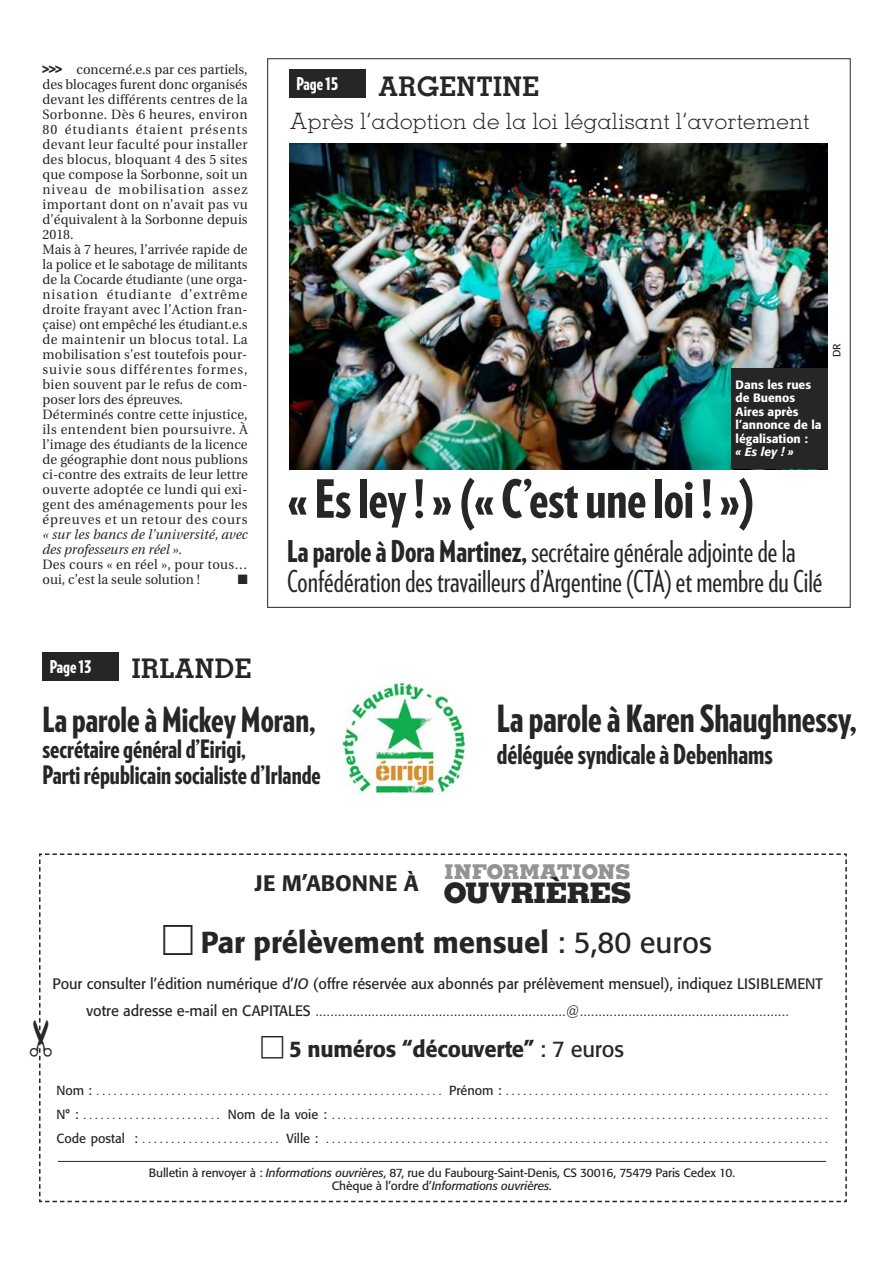
<style>
.page{position:relative;width:893px;height:1263px;background:#fff}
.page>*{position:absolute;margin:0;border:0;box-sizing:border-box;transform-origin:0 0}
.t1{font:900 52.5px "Guggenheim Compressed";color:#272627}
.t2{font:900 37.35px "Guggenheim Compressed";color:#272627}
.t3{font:900 34.65px "Guggenheim Compressed";color:#272627}
.t4{font:30px/30px "Guggenheim Compressed";color:#272627}
.t5{font:500 30px "Formata";color:#272627}
.t6{font:800 28.35px "Memphis";letter-spacing:-.025em;color:#272627}
.t7{font:900 27.3px "Guggenheim Compressed";color:#272627}
.t8{font:700 27px "Memphis";letter-spacing:.015em;color:#272627}
.t9{font:900 25.35px/26.1px "Guggenheim Compressed";color:#272627}
.t10{font:300 22.5px "Memphis";letter-spacing:.015em;color:#272627}
.t11{font:500 22.5px "Formata";letter-spacing:-.01em;color:#272627}
.t12{font:500 22.2px "Formata";letter-spacing:.01em;color:#272627}
.t13{font:800 20.4px "Memphis";color:#939393}
.t14{font:900 17.55px "Guggenheim Compressed";color:#fff}
.t15{font:15px/27px "Formata";color:#272627;text-align:center}
.t16{font:13.5px/15px "Utopia";letter-spacing:.02em;color:#272627}
.t17{font:italic 13.5px/15px "Utopia";letter-spacing:.015em;color:#272627}
.t18{font:13.5px "Zapf Dingbats ITC";color:#272627}
.t19{font:300 13.05px/24px "Formata";color:#272627;text-align:justify}
.t20{font:12px/13.5px "Formata";letter-spacing:-.01em;color:#272627;text-align:center}
.t21{font:500 12px/13.5px "Formata";color:#fff}
.t22{font:italic 500 12px "Formata";color:#fff}
.t23{font:10.5px "Formata";color:#272627}
.s1{font-family:"Formata";font-weight:500;font-stretch:condensed}
.s2{font-weight:900}
.s3{font-weight:400}
.s4{font-style:italic}
.s5{font-weight:300}
</style>
<div class="page">
<div style="left:289px;top:69px;width:77px;height:28px;background:#272627"></div>
<img style="left:289px;top:143px;width:539px;height:326px">
<div style="left:731px;top:369px;width:96px;height:100px;background:#272627"></div>
<img style="left:342px;top:682px;width:124px;height:112px">
<div style="left:43px;top:652px;width:76px;height:28px;background:#272627"></div>
<svg style="left:39px;top:853px;width:808px;height:350px"></svg>
<p class="t16" style="left:43px;top:63px;width:207px"><span class="s1">&gt;&gt;&gt;</span> concerné.e.s par ces partiels, des blocages furent donc organisés devant les différents centres de la<br>Sorbonne. Dès 6 heures, environ<br>80 étudiants étaient présents devant leur faculté pour installer des blocus, bloquant 4 des 5 sites que compose la Sorbonne, soit un niveau de mobilisation assez important dont on n’avait pas vu d’équivalent à la Sorbonne depuis<br>2018.<br>Mais à 7 heures, l’arrivée rapide de la police et le sabotage de militants de la Cocarde étudiante (une orga&shy;nisation étudiante d’extrême droite frayant avec l’Action fran&shy;çaise) ont empêché les étudiant.e.s de maintenir un blocus total. La mobilisation s’est toutefois pour&shy;suivie sous différentes formes, bien souvent par le refus de com&shy;poser lors des épreuves.<br>Déterminés contre cette injustice, ils entendent bien poursuivre. À l’image des étudiants de la licence de géographie dont nous publions ci-contre des extraits de leur lettre ouverte adoptée ce lundi qui exi&shy;gent des aménagements pour les épreuves et un retour des cours</p>
<p class="t17" style="left:43px;top:528px;width:207px">« sur les bancs de l’université, avec des professeurs en réel ».</p>
<p class="t16" style="left:43px;top:558px;width:207px">Des cours « en réel », pour tous… oui, c’est la seule solution !</p>
<p class="t18" style="left:238px;top:571px;width:11px">■</p>
<p class="t14" style="left:50px;top:656px;width:43px">Page 13</p>
<h3 class="t8" style="left:132px;top:658px;width:121px">IRLANDE</h3>
<h3 class="t8" style="left:378px;top:76px;width:162px">ARGENTINE</h3>
<h3 class="t10" style="left:290px;top:112px;width:521px">Après l’adoption de la loi légalisant l’avortement</h3>
<p class="t14" style="left:296px;top:73px;width:43px">Page 15</p>
<p class="t21" style="left:736px;top:378px;width:87px">Dans les rues de Buenos<br>Aires après l’annonce de la légalisation :</p>
<p class="t22" style="left:736px;top:447px;width:59px">« Es ley ! »</p>
<h1 class="t1" style="left:287px;top:469px;width:468px">« Es ley ! » (« C’est une loi ! »)</h1>
<h3 class="t4" style="left:287px;top:537px;width:537px"><span class="s2">La parole à Dora Martinez,</span> secrétaire générale adjointe de la<br>Confédération des travailleurs d’Argentine (CTA) et membre du Cilé</h3>
<p class="t23" style="left:832px;top:357px;width:15px;rotate:-90deg">DR</p>
<h3 class="t3" style="left:43px;top:699px;width:274px">La parole à Mickey Moran,</h3>
<h3 class="t9" style="left:43px;top:736px;width:280px">secrétaire général d’Eirigi,<br>Parti républicain socialiste d’Irlande</h3>
<h2 class="t2" style="left:497px;top:697px;width:361px">La parole à Karen Shaughnessy,</h2>
<h3 class="t7" style="left:497px;top:738px;width:277px">déléguée syndicale à Debenhams</h3>
<h3 class="t13" style="left:445px;top:864px;width:187px">INFORMATIONS</h3>
<h3 class="t6" style="left:443px;top:883px;width:189px">OUVRIÈRES</h3>
<h3 class="t12" style="left:255px;top:874px;width:165px">JE M’ABONNE À</h3>
<h3 class="t5" style="left:201px;top:930px;width:513px">Par prélèvement mensuel <span class="s3">: 5,80 euros</span></h3>
<p class="t15" style="left:53px;top:971px;width:772px">Pour consulter l’édition numérique d’<span class="s4">IO</span> (offre réservée aux abonnés par prélèvement mensuel), indiquez LISIBLEMENT votre adresse e-mail en CAPITALES <span class="s5">...................................................................@........................................................</span></p>
<h3 class="t11" style="left:289px;top:1039px;width:336px">5 numéros “découverte” <span class="s3">: 7 euros</span></h3>
<p class="t19" style="left:56px;top:1079px;width:773px"><span class="s3">Nom :</span> ............................................................ <span class="s3">Prénom :</span> ........................................................<br><span class="s3">N° :</span> ........................ <span class="s3">Nom de la voie :</span> ......................................................................................<br><span class="s3">Code postal :</span> ........................ <span class="s3">Ville :</span> .......................................................................................</p>
<p class="t20" style="left:149px;top:1167px;width:588px">Bulletin à renvoyer à : <span class="s4">Informations ouvrières</span>, 87, rue du Faubourg-Saint-Denis, CS 30016, 75479 Paris Cedex 10.<br>Chèque à l’ordre d’<span class="s4">Informations ouvrières.</span></p>
</div>
